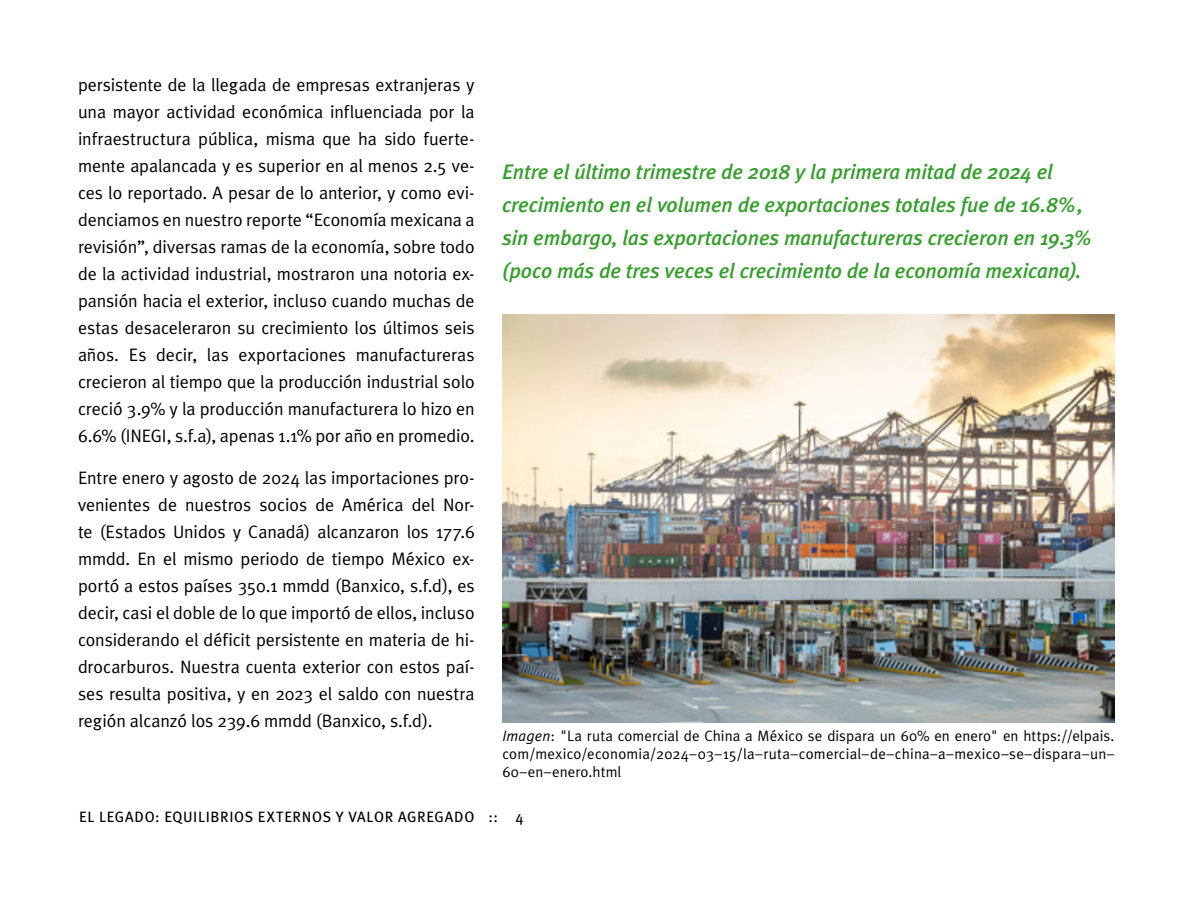
<style>
.page{position:relative;width:1188px;height:918px;background:#fff}
.page>*{position:absolute;margin:0;border:0;box-sizing:border-box;transform-origin:0 0}
.t1{font:italic 500 21px/33px "Meta Plus";letter-spacing:-.005em;color:#359f2c}
.t2{font:18px/27px "Meta Plus";letter-spacing:-.005em;color:#000;text-align:justify}
.t3{font:15px/18px "Meta Plus";letter-spacing:.01em;color:#000;text-align:justify}
.t4{font:15px "Meta Plus";letter-spacing:.04em;color:#000}
.s1{font-style:italic}
</style>
<div class="page">
<img style="left:502px;top:315px;width:612px;height:408px">
<p class="t2" style="left:78px;top:71px;width:398px">persistente de la llegada de empresas extranjeras y una mayor actividad económica influenciada por la infraestructura pública, misma que ha sido fuerte&shy;mente apalancada y es superior en al menos 2.5 ve&shy;ces lo reportado. A pesar de lo anterior, y como evi&shy;denciamos en nuestro reporte “Economía mexicana a revisión”, diversas ramas de la economía, sobre todo de la actividad industrial, mostraron una notoria ex&shy;pansión hacia el exterior, incluso cuando muchas de estas desaceleraron su crecimiento los últimos seis años. Es decir, las exportaciones manufactureras crecieron al tiempo que la producción industrial solo creció 3.9% y la producción manufacturera lo hizo en 6.6% (INEGI, s.f.a), apenas 1.1% por año en promedio.</p>
<p class="t2" style="left:78px;top:464px;width:398px">Entre enero y agosto de 2024 las importaciones pro&shy;venientes de nuestros socios de América del Nor&shy;te (Estados Unidos y Canadá) alcanzaron los 177.6 mmdd. En el mismo periodo de tiempo México ex&shy;portó a estos países 350.1 mmdd (Banxico, s.f.d), es decir, casi el doble de lo que importó de ellos, incluso considerando el déficit persistente en materia de hi&shy;drocarburos. Nuestra cuenta exterior con estos paí&shy;ses resulta positiva, y en 2023 el saldo con nuestra región alcanzó los 239.6 mmdd (Banxico, s.f.d).</p>
<p class="t1" style="left:502px;top:155px;width:594px">Entre el último trimestre de 2018 y la primera mitad de 2024 el crecimiento en el volumen de exportaciones totales fue de 16.8%, sin embargo, las exportaciones manufactureras crecieron en 19.3% (poco más de tres veces el crecimiento de la economía mexicana).</p>
<p class="t3" style="left:502px;top:726px;width:614px"><span class="s1">Imagen</span>: "La ruta comercial de China a México se dispara un 60% en enero" en https://elpais. com/mexico/economia/2024–03–15/la–ruta–comercial–de–china–a–mexico–se–dispara–un– 60–en–enero.html</p>
<p class="t4" style="left:79px;top:808px;width:446px">EL LEGADO: EQUILIBRIOS EXTERNOS Y VALOR AGREGADO :: 4</p>
</div>
